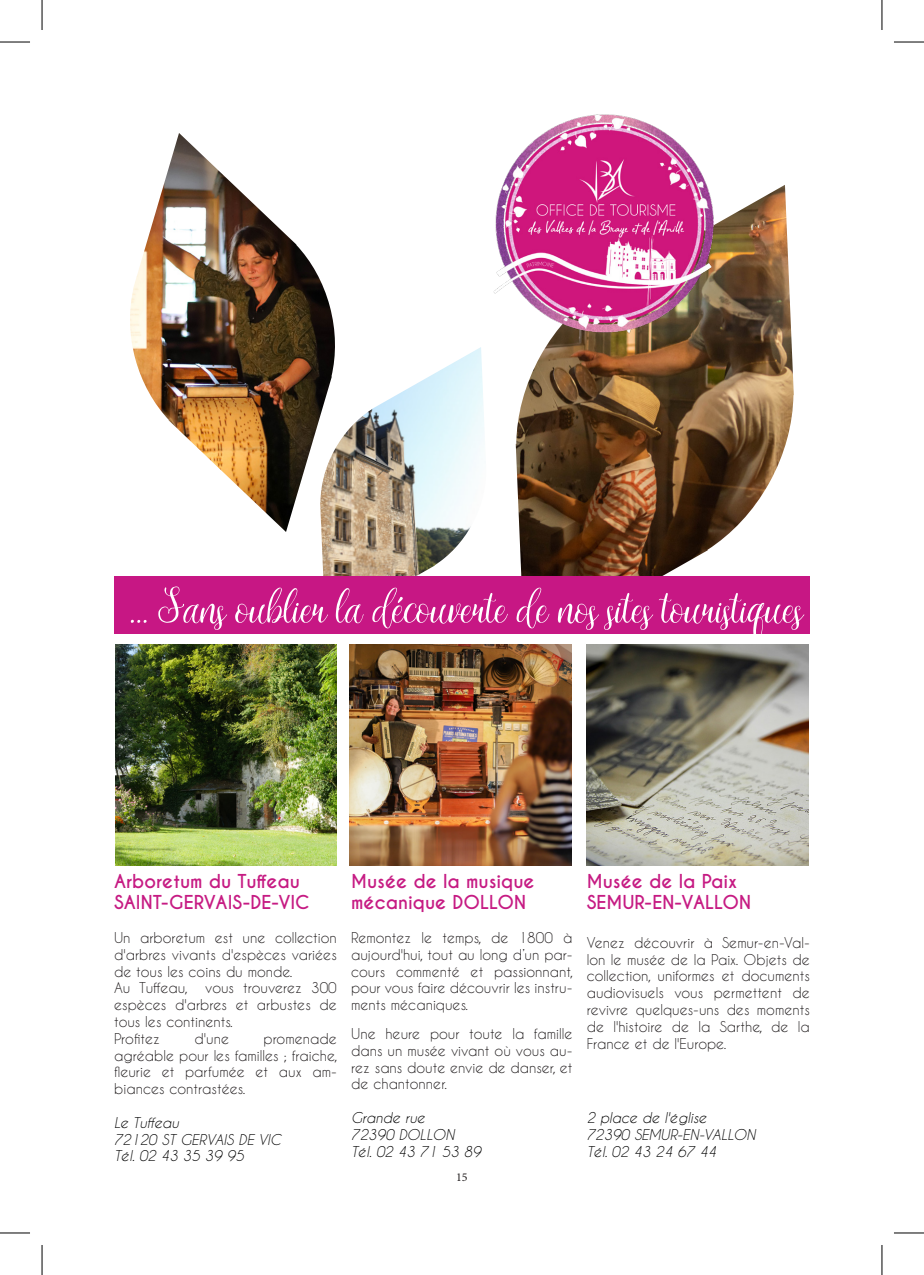
<style>
.page{position:relative;width:924px;height:1275px;background:#fff}
.page>*{position:absolute;margin:0;border:0;box-sizing:border-box;transform-origin:0 0}
.t1{font:50px "arabella";color:#fff}
.t2{font:700 18px "Caviar Dreams";color:#c61b83}
.t3{font:14px/16.8px "Caviar Dreams";color:#231f20;text-align:justify}
.t4{font:italic 14px "Caviar Dreams";color:#000001}
.t5{font:12px "Minion Pro";color:#231f20}
.s1{font-size:52px}
</style>
<div class="page">
<img style="left:130px;top:133px;width:205px;height:399px">
<img style="left:320px;top:347px;width:164px;height:229px">
<img style="left:515px;top:185px;width:278px;height:391px">
<div style="left:114px;top:576px;width:695px;height:57px;background:#c71784"></div>
<img style="left:115px;top:645px;width:222px;height:221px">
<img style="left:350px;top:645px;width:221px;height:221px">
<img style="left:586px;top:645px;width:221px;height:221px">
<img style="left:493px;top:114px;width:221px;height:223px">
<hr style="left:0;top:42px;width:30px;height:1px;background:#000">
<hr style="left:893px;top:42px;width:30px;height:1px;background:#000">
<hr style="left:0;top:1232px;width:30px;height:1px;background:#000">
<hr style="left:893px;top:1232px;width:30px;height:1px;background:#000">
<hr style="left:42px;top:0;width:1px;height:30px;background:#000">
<hr style="left:42px;top:1245px;width:1px;height:30px;background:#000">
<hr style="left:881px;top:0;width:1px;height:30px;background:#000">
<hr style="left:881px;top:1245px;width:1px;height:30px;background:#000">
<p class="t1" style="left:129px;top:578px;width:674px"><span class="s1">.</span>.. Sans oublier la découverte de nos sites touristiques</p>
<p class="t2" style="left:114px;top:870px;width:187px">Arboretum du Tuffeau</p>
<p class="t2" style="left:114px;top:891px;width:197px">SAINT-GERVAIS-DE-VIC</p>
<p class="t3" style="left:114px;top:929px;width:224px">Un arboretum est une collection d'arbres vivants d'espèces variées de tous les coins du monde.</p>
<p class="t3" style="left:114px;top:979px;width:75px">Au Tuffeau,</p>
<p class="t3" style="left:114px;top:979px;width:224px;text-indent:91px">vous trouverez 300 espèces d'arbres et arbustes de tous les continents.</p>
<p class="t3" style="left:114px;top:1029px;width:47px">Profitez</p>
<p class="t3" style="left:194px;top:1029px;width:36px">d'une</p>
<p class="t3" style="left:114px;top:1029px;width:225px;text-indent:149px">promenade agréable pour les familles ; fraiche, fleurie et parfumée et aux am&shy;biances contrastées.</p>
<p class="t4" style="left:114px;top:1114px;width:66px">Le Tuffeau</p>
<p class="t4" style="left:114px;top:1131px;width:168px">72120 ST GERVAIS DE VIC</p>
<p class="t4" style="left:114px;top:1148px;width:131px">Tél. 02 43 35 39 95</p>
<p class="t2" style="left:351px;top:870px;width:185px">Musée de la musique</p>
<p class="t2" style="left:351px;top:891px;width:176px">mécanique DOLLON</p>
<p class="t3" style="left:351px;top:929px;width:223px">Remontez le temps, de 1800 à aujourd'hui, tout au long d’un par&shy;cours commenté et passionnant, pour vous faire découvrir les instru&shy;ments mécaniques.</p>
<p class="t3" style="left:351px;top:1025px;width:223px">Une heure pour toute la famille dans un musée vivant où vous au&shy;rez sans doute envie de danser, et de chantonner.</p>
<p class="t4" style="left:351px;top:1109px;width:75px">Grande rue</p>
<p class="t4" style="left:351px;top:1126px;width:105px">72390 DOLLON</p>
<p class="t4" style="left:351px;top:1143px;width:131px">Tél. 02 43 71 53 89</p>
<p class="t5" style="left:456px;top:1169px;width:13px">15</p>
<p class="t2" style="left:586px;top:870px;width:152px">Musée de la Paix</p>
<p class="t2" style="left:586px;top:891px;width:166px">SEMUR-EN-VALLON</p>
<p class="t3" style="left:586px;top:933px;width:224px">Venez découvrir à Semur-en-Val&shy;lon le musée de la Paix. Objets de collection, uniformes et documents audiovisuels vous permettent de revivre quelques-uns des moments de l'histoire de la Sarthe, de la France et de l'Europe.</p>
<p class="t4" style="left:586px;top:1109px;width:121px">2 place de l'église</p>
<p class="t4" style="left:586px;top:1126px;width:170px">72390 SEMUR-EN-VALLON</p>
<p class="t4" style="left:586px;top:1143px;width:131px">Tél. 02 43 24 67 44</p>
</div>
